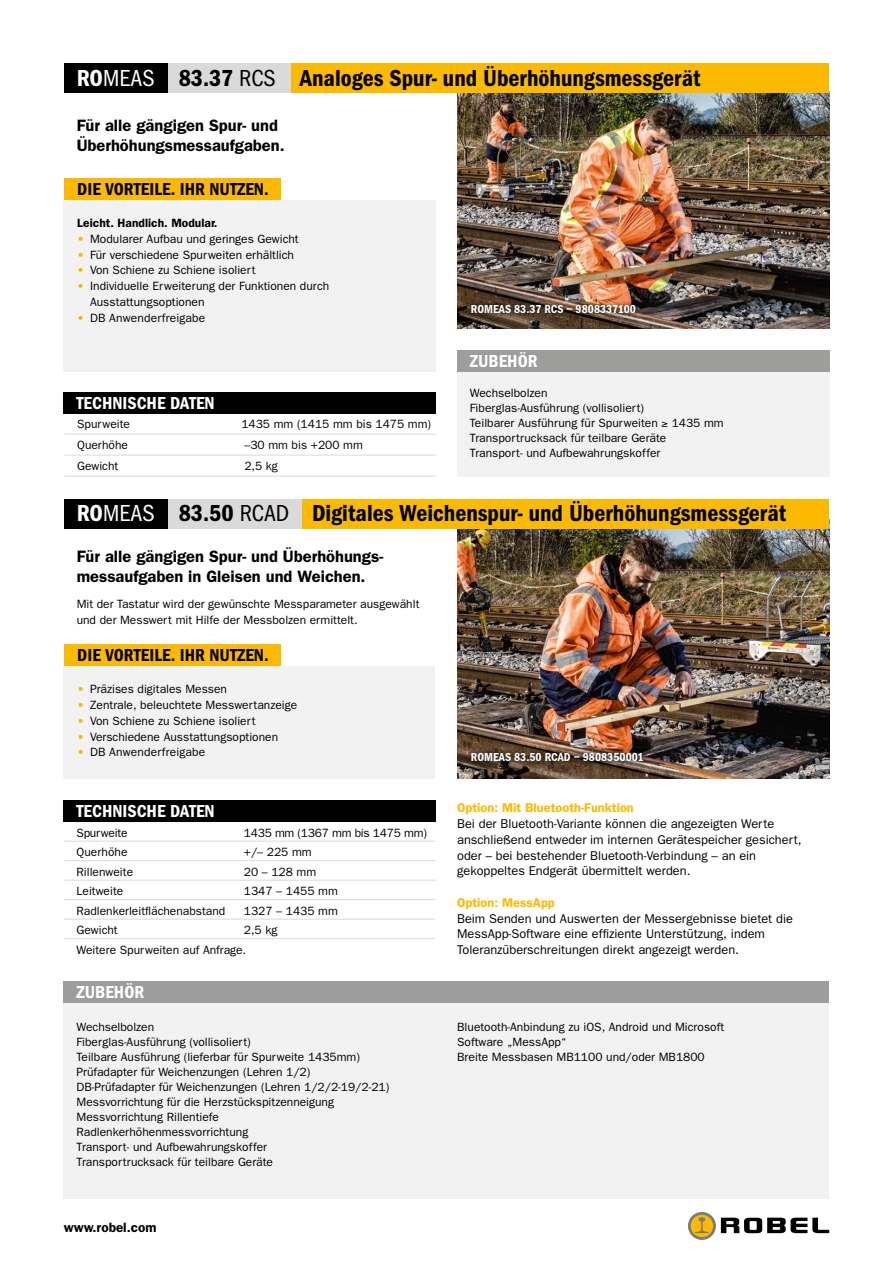
<style>
.page{position:relative;width:893px;height:1263px;background:#fff}
.page>*{position:absolute;margin:0;border:0;box-sizing:border-box;transform-origin:0 0}
.t1{font:600 condensed 24px "Franklin Gothic";color:#000}
.t2{font:600 condensed 18px "Franklin Gothic";color:#fff}
.t3{font:600 condensed 18px "Franklin Gothic";color:#000}
.t4{font:600 16.5px/19.5px "Franklin Gothic";color:#000}
.t5{font:600 13.5px "Franklin Gothic";color:#000}
.t6{font:12.75px/15.8px "Franklin Gothic";color:#000}
.t7{font:600 12.75px "Franklin Gothic";color:#fbba00}
.t8{font:12px/15px "Franklin Gothic";color:#000}
.t9{font:600 condensed 12px "Franklin Gothic";color:#fff}
.t10{font:12px "Franklin Gothic";letter-spacing:-.02em;color:#000}
.t11{font:600 12px "Franklin Gothic";color:#000}
.s1{color:#fff}
.s2{font-weight:400;color:#fff}
.s3{font-weight:400}
.s4{color:#fbba00}
</style>
<div class="page">
<img style="left:457px;top:93px;width:372px;height:236px">
<img style="left:457px;top:528px;width:372px;height:250px">
<div style="left:457px;top:364px;width:372px;height:112px;background:#f2f2f2"></div>
<div style="left:457px;top:350px;width:372px;height:21px;background:#9d9d9c"></div>
<div style="left:211px;top:64px;width:618px;height:29px;background:#fbba00"></div>
<div style="left:223px;top:499px;width:606px;height:29px;background:#fbba00"></div>
<div style="left:64px;top:64px;width:147px;height:29px;background:#000"></div>
<div style="left:64px;top:499px;width:159px;height:29px;background:#000"></div>
<div style="left:168px;top:64px;width:123px;height:29px;background:#dadada"></div>
<div style="left:168px;top:499px;width:134px;height:29px;background:#dadada"></div>
<div style="left:64px;top:200px;width:372px;height:171px;background:#f2f2f2"></div>
<div style="left:64px;top:666px;width:371px;height:112px;background:#f2f2f2"></div>
<div style="left:64px;top:178px;width:217px;height:22px;background:#fbba00"></div>
<div style="left:64px;top:645px;width:217px;height:21px;background:#fbba00"></div>
<hr style="left:64px;top:413px;width:372px;height:1px;background:#dadada">
<hr style="left:64px;top:434px;width:372px;height:1px;background:#dadada">
<hr style="left:64px;top:455px;width:372px;height:1px;background:#dadada">
<hr style="left:64px;top:476px;width:372px;height:1px;background:#dadada">
<div style="left:64px;top:392px;width:372px;height:21px;background:#000"></div>
<hr style="left:64px;top:841px;width:371px;height:1px;background:#dadada">
<hr style="left:64px;top:860px;width:371px;height:1px;background:#dadada">
<hr style="left:64px;top:880px;width:371px;height:1px;background:#dadada">
<hr style="left:64px;top:899px;width:371px;height:1px;background:#dadada">
<hr style="left:64px;top:919px;width:371px;height:1px;background:#dadada">
<hr style="left:64px;top:938px;width:371px;height:1px;background:#dadada">
<div style="left:64px;top:801px;width:372px;height:21px;background:#000"></div>
<div style="left:64px;top:995px;width:765px;height:204px;background:#f2f2f2"></div>
<div style="left:64px;top:981px;width:765px;height:21px;background:#9d9d9c"></div>
<img style="left:467px;top:300px;width:173px;height:17px">
<svg style="left:467px;top:748px;width:180px;height:17px;background:#4c392a"></svg>
<svg style="left:688px;top:1212px;width:28px;height:28px"></svg>
<svg style="left:721px;top:1218px;width:108px;height:15px"></svg>
<svg style="left:691px;top:1215px;width:22px;height:22px"></svg>
<svg style="left:695px;top:1217px;width:14px;height:16px"></svg>
<h1 class="t1" style="left:77px;top:64px;width:625px"><span class="s1">RO</span><span class="s2">MEAS</span> 83.37 <span class="s3">RCS</span> Analoges Spur- und Überhöhungsmessgerät</h1>
<h3 class="t4" style="left:77px;top:116px;width:209px">Für alle gängigen Spur- und<br>Überhöhungsmessaufgaben.</h3>
<h2 class="t3" style="left:77px;top:178px;width:193px">DIE VORTEILE. IHR NUTZEN.</h2>
<p class="t11" style="left:77px;top:216px;width:142px">Leicht. Handlich. Modular.</p>
<p class="t8" style="left:77px;top:231px;width:223px"><span class="s4">•</span> Modularer Aufbau und geringes Gewicht</p>
<p class="t8" style="left:77px;top:247px;width:218px"><span class="s4">•</span> Für verschiedene Spurweiten erhältlich</p>
<p class="t8" style="left:77px;top:263px;width:180px"><span class="s4">•</span> Von Schiene zu Schiene isoliert</p>
<p class="t8" style="left:90px;top:278px;width:241px;line-height:15.8px;text-indent:-13px"><span class="s4">•</span> Individuelle Erweiterung der Funktionen durch<br>Ausstattungsoptionen</p>
<p class="t8" style="left:77px;top:310px;width:130px"><span class="s4">•</span> DB Anwenderfreigabe</p>
<h2 class="t2" style="left:77px;top:393px;width:140px">TECHNISCHE DATEN</h2>
<p class="t8" style="left:77px;top:417px;width:54px">Spurweite</p>
<p class="t8" style="left:241px;top:417px;width:191px">1435 mm (1415 mm bis 1475 mm)</p>
<p class="t8" style="left:77px;top:438px;width:52px">Querhöhe</p>
<p class="t8" style="left:244px;top:438px;width:120px">–30 mm bis +200 mm</p>
<p class="t8" style="left:77px;top:459px;width:43px">Gewicht</p>
<p class="t8" style="left:244px;top:459px;width:35px">2,5 kg</p>
<p class="t9" style="left:471px;top:302px;width:167px">ROMEAS 83.37 RCS – 9808337100</p>
<h2 class="t2" style="left:470px;top:351px;width:69px">ZUBEHÖR</h2>
<p class="t8" style="left:470px;top:385px;width:255px">Wechselbolzen<br>Fiberglas-Ausführung (vollisoliert)<br>Teilbarer Ausführung für Spurweiten ≥ 1435 mm Transportrucksack für teilbare Geräte<br>Transport- und Aufbewahrungskoffer</p>
<h1 class="t1" style="left:77px;top:500px;width:711px"><span class="s1">RO</span><span class="s2">MEAS</span> 83.50 <span class="s3">RCAD</span> Digitales Weichenspur- und Überhöhungsmessgerät</h1>
<h3 class="t4" style="left:77px;top:547px;width:308px">Für alle gängigen Spur- und Überhöhungs&shy;messaufgaben in Gleisen und Weichen.</h3>
<p class="t8" style="left:77px;top:596px;width:344px;line-height:15.8px">Mit der Tastatur wird der gewünschte Messparameter ausgewählt und der Messwert mit Hilfe der Messbolzen ermittelt.</p>
<h2 class="t3" style="left:77px;top:645px;width:193px">DIE VORTEILE. IHR NUTZEN.</h2>
<p class="t8" style="left:77px;top:682px;width:151px"><span class="s4">•</span> Präzises digitales Messen</p>
<p class="t8" style="left:77px;top:698px;width:221px"><span class="s4">•</span> Zentrale, beleuchtete Messwertanzeige</p>
<p class="t8" style="left:77px;top:713px;width:180px"><span class="s4">•</span> Von Schiene zu Schiene isoliert</p>
<p class="t8" style="left:77px;top:729px;width:202px"><span class="s4">•</span> Verschiedene Ausstattungsoptionen</p>
<p class="t8" style="left:77px;top:745px;width:130px"><span class="s4">•</span> DB Anwenderfreigabe</p>
<h2 class="t2" style="left:77px;top:801px;width:140px">TECHNISCHE DATEN</h2>
<p class="t10" style="left:77px;top:826px;width:53px">Spurweite</p>
<p class="t10" style="left:244px;top:826px;width:185px">1435 mm (1367 mm bis 1475 mm)</p>
<p class="t8" style="left:77px;top:845px;width:52px">Querhöhe</p>
<p class="t8" style="left:244px;top:845px;width:69px">+/– 225 mm</p>
<p class="t8" style="left:77px;top:864px;width:58px">Rillenweite</p>
<p class="t8" style="left:244px;top:864px;width:74px">20 – 128 mm</p>
<p class="t8" style="left:77px;top:884px;width:48px">Leitweite</p>
<p class="t8" style="left:244px;top:884px;width:96px">1347 – 1455 mm</p>
<p class="t8" style="left:77px;top:903px;width:150px">Radlenkerleitflächenabstand</p>
<p class="t8" style="left:244px;top:903px;width:96px">1327 – 1435 mm</p>
<p class="t8" style="left:77px;top:923px;width:43px">Gewicht</p>
<p class="t8" style="left:77px;top:920px;width:202px;line-height:19.5px;text-indent:167px">2,5 kg<br>Weitere Spurweiten auf Anfrage.</p>
<p class="t9" style="left:471px;top:750px;width:174px">ROMEAS 83.50 RCAD – 9808350001</p>
<p class="t7" style="left:457px;top:800px;width:178px">Option: Mit Bluetooth-Funktion</p>
<p class="t6" style="left:457px;top:816px;width:346px">Bei der Bluetooth-Variante können die angezeigten Werte anschließend entweder im internen Gerätespeicher gesichert, oder – bei bestehender Bluetooth-Verbindung – an ein gekoppeltes Endgerät übermittelt werden.</p>
<p class="t7" style="left:457px;top:895px;width:99px">Option: MessApp</p>
<p class="t6" style="left:457px;top:910px;width:337px">Beim Senden und Auswerten der Messergebnisse bietet die<br>MessApp-Software eine effiziente Unterstützung, indem<br>Toleranzüberschreitungen direkt angezeigt werden.</p>
<h2 class="t2" style="left:77px;top:981px;width:69px">ZUBEHÖR</h2>
<p class="t8" style="left:77px;top:1020px;width:314px">Wechselbolzen<br>Fiberglas-Ausführung (vollisoliert)<br>Teilbare Ausführung (lieferbar für Spurweite 1435mm)<br>Prüfadapter für Weichenzungen (Lehren 1/2)<br>DB-Prüfadapter für Weichenzungen (Lehren 1/2/2-19/2-21)<br>Messvorrichtung für die Herzstückspitzenneigung Messvorrichtung Rillentiefe Radlenkerhöhenmessvorrichtung<br>Transport- und Aufbewahrungskoffer<br>Transportrucksack für teilbare Geräte</p>
<p class="t8" style="left:457px;top:1020px;width:268px">Bluetooth-Anbindung zu iOS, Android und Microsoft<br>Software „MessApp“<br>Breite Messbasen MB1100 und/oder MB1800</p>
<p class="t5" style="left:64px;top:1219px;width:94px">www.robel.com</p>
</div>
